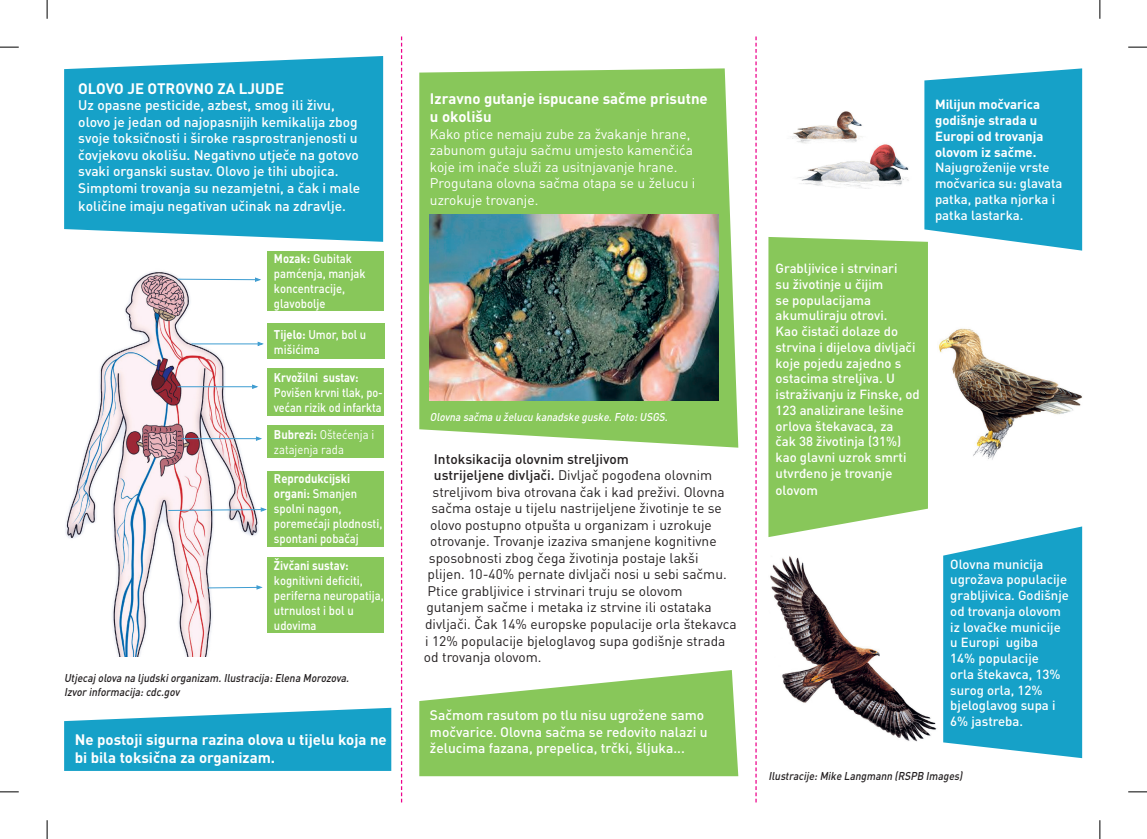
<style>
.page{position:relative;width:1147px;height:839px;background:#fff}
.page>*{position:absolute;margin:0;border:0;box-sizing:border-box;transform-origin:0 0}
.Podnaslov_na_ostalim{font:700 15px/18px "DIN Pro";color:#fff}
.Osnovni_tekst_11_pt{font:700 15px/18px "DIN Pro";color:#fff}
.Osnovni_tekst_11_pt-2{font:13.75px/16.5px "DIN Pro";color:#231f20}
.Osnovni_tekst_11_pt-3{font:500 13.75px/16.5px "DIN Pro";color:#fff}
.Osnovni_tekst_11_pt-4{font:13.75px/16.5px "DIN Pro";color:#fff}
.Osnovni_tekst_11_pt-5{font:500 13.75px "DIN Pro";color:#231f20}
.Osnovni_tekst_11_pt-6{font:500 13.12px/15.8px "DIN Pro";color:#fff}
.Osnovni_uz_sliku_čov{font:500 12.5px/15px "DIN Pro";color:#fff;scale:.9 1}
.Osnovni_uz_sliku_čov-2{font:500 12.5px/15px "DIN Pro";color:#fff;scale:.87 1}
.Osnovni_tekst_11_pt-7{font:500 12.5px/15px "DIN Pro";color:#fff;scale:.9 1}
.Osnovni_uz_sliku_čov-3{font:12.5px/15px "DIN Pro";color:#fff;scale:.9 1}
.Potpis_slike{font:italic 500 11.25px "DIN Pro";color:#231f20;scale:.9 1}
.Potpis_slike-2{font:italic 500 11.25px "DIN Pro";color:#fff;scale:.9 1}
.s1{font-weight:700}
.s2{font-weight:500}
</style>
<div class="page">
<img style="left:792px;top:111px;width:117px;height:78px">
<img style="left:939px;top:328px;width:143px;height:132px">
<img style="left:770px;top:556px;width:167px;height:186px">
<img style="left:65px;top:271px;width:194px;height:385px">
<hr style="left:178px;top:386px;width:75px;height:1px;background:#3f9dd1">
<svg style="left:251px;top:384px;width:8px;height:5px"></svg>
<hr style="left:191px;top:343px;width:67px;height:1px;background:#3f9dd1">
<svg style="left:257px;top:341px;width:7px;height:5px"></svg>
<svg style="left:177px;top:277px;width:84px;height:5px"></svg>
<hr style="left:181px;top:438px;width:75px;height:1px;background:#3f9dd1">
<svg style="left:255px;top:435px;width:7px;height:6px"></svg>
<svg style="left:167px;top:506px;width:100px;height:6px"></svg>
<svg style="left:207px;top:584px;width:56px;height:6px"></svg>
<svg style="left:64px;top:56px;width:319px;height:186px;background:#26a7cb"></svg>
<div style="left:267px;top:250px;width:117px;height:60px;background:#88c75a"></div>
<div style="left:267px;top:323px;width:117px;height:36px;background:#88c75a"></div>
<div style="left:267px;top:368px;width:117px;height:47px;background:#88c75a"></div>
<div style="left:267px;top:425px;width:117px;height:33px;background:#88c75a"></div>
<div style="left:267px;top:470px;width:117px;height:76px;background:#88c75a"></div>
<div style="left:267px;top:557px;width:117px;height:76px;background:#88c75a"></div>
<svg style="left:64px;top:707px;width:327px;height:63px;background:#31acce"></svg>
<svg style="left:419px;top:68px;width:319px;height:379px;background:#92cb69"></svg>
<img style="left:430px;top:214px;width:289px;height:186px">
<svg style="left:419px;top:670px;width:319px;height:106px;background:#9acf73"></svg>
<svg style="left:924px;top:68px;width:158px;height:182px;background:#2ba9cd"></svg>
<svg style="left:768px;top:237px;width:160px;height:300px;background:#8fca64"></svg>
<svg style="left:943px;top:526px;width:139px;height:232px;background:#2daacd"></svg>
<svg style="left:401px;top:36px;width:1px;height:766px"></svg>
<svg style="left:755px;top:36px;width:1px;height:766px"></svg>
<svg style="left:0;top:46px;width:19px;height:2px"></svg>
<svg style="left:1128px;top:46px;width:19px;height:2px"></svg>
<svg style="left:0;top:791px;width:19px;height:1px"></svg>
<svg style="left:1128px;top:791px;width:19px;height:1px"></svg>
<svg style="left:46px;top:0;width:2px;height:19px"></svg>
<svg style="left:46px;top:820px;width:2px;height:18px"></svg>
<svg style="left:1099px;top:0;width:1px;height:19px"></svg>
<svg style="left:1099px;top:820px;width:1px;height:18px"></svg>
<p class="Osnovni_tekst_11_pt" style="left:78px;top:79px;width:207px">OLOVO JE OTROVNO ZA LJUDE</p>
<p class="Osnovni_tekst_11_pt-3" style="left:78px;top:96px;width:283px">Uz opasne pesticide, azbest, smog ili živu, olovo je jedan od najopasnijih kemikalija zbog svoje toksičnosti i široke rasprostranjenosti u čovjekovu okolišu. Negativno utječe na gotovo svaki organski sustav. Olovo je tihi ubojica.<br>Simptomi trovanja su nezamjetni, a čak i male</p>
<p class="Osnovni_tekst_11_pt-3" style="left:78px;top:197px;width:269px">količine imaju negativan učinak na zdravlje.</p>
<p class="Osnovni_tekst_11_pt-7" style="left:274px;top:250px;width:103px"><span class="s1">Mozak:</span> Gubitak pamćenja, manjak koncentracije, glavobolje</p>
<p class="Osnovni_uz_sliku_čov" style="left:274px;top:326px;width:104px"><span class="s1">Tijelo:</span> Umor, bol u mišićima</p>
<p class="Osnovni_uz_sliku_čov-2" style="left:274px;top:369px;width:127px"><span class="s1">Krvožilni sustav:<br></span>Povišen krvni tlak, po&shy;većan rizik od infarkta</p>
<p class="Osnovni_uz_sliku_čov-3" style="left:274px;top:426px;width:113px"><span class="s1">Bubrezi:</span> Oštećenja i zatajenja rada</p>
<p class="Osnovni_uz_sliku_čov" style="left:274px;top:470px;width:122px"><span class="s1">Reprodukcijski organi:</span> Smanjen spolni nagon, poremećaji plodnosti, spontani pobačaj</p>
<p class="Osnovni_uz_sliku_čov" style="left:274px;top:557px;width:124px"><span class="s1">Živčani sustav: </span>kognitivni deficiti, periferna neuropatija, utrnulost i bol u udovima</p>
<p class="Potpis_slike" style="left:64px;top:670px;width:321px">Utjecaj olova na ljudskiorganizam.Ilustracija:Elena Morozova.</p>
<p class="Potpis_slike" style="left:64px;top:684px;width:132px">Izvorinformacija:cdc.gov</p>
<p class="Podnaslov_na_ostalim" style="left:75px;top:729px;width:313px">Ne postoji sigurna razina olova u tijelu koja ne bi bila toksična za organizam.</p>
<p class="Osnovni_tekst_11_pt" style="left:430px;top:89px;width:279px">Izravno gutanje ispucane sačme prisutne u okolišu</p>
<p class="Osnovni_tekst_11_pt-4" style="left:430px;top:125px;width:267px">Kako ptice nemaju zube za žvakanje hrane, zabunom gutaju sačmu umjesto kamenčića koje im inače služi za usitnjavanje hrane.<br>Progutana olovna sačma otapa se u želucu i uzrokuje trovanje.</p>
<p class="Potpis_slike-2" style="left:430px;top:409px;width:268px">Olovna sačma u želucu kanadske guske.Foto:USGS.</p>
<p class="Osnovni_tekst_11_pt-5" style="left:434px;top:449px;width:196px">Intoksikacija olovnim streljivom</p>
<p class="Osnovni_tekst_11_pt-2" style="left:434px;top:466px;width:280px"><span class="s2">ustrijeljene divljači.</span> Divljač pogođena olovnim</p>
<p class="Osnovni_tekst_11_pt-2" style="left:432px;top:483px;width:293px">streljivom biva otrovana čak i kad preživi. Olovna</p>
<p class="Osnovni_tekst_11_pt-2" style="left:431px;top:499px;width:292px">sačma ostaje u tijelu nastrijeljene životinje te se</p>
<p class="Osnovni_tekst_11_pt-2" style="left:430px;top:516px;width:283px">olovo postupno otpušta u organizam i uzrokuje</p>
<p class="Osnovni_tekst_11_pt-2" style="left:430px;top:532px;width:288px">otrovanje. Trovanje izaziva smanjene kognitivne</p>
<p class="Osnovni_tekst_11_pt-2" style="left:429px;top:549px;width:271px">sposobnosti zbog čega životinja postaje lakši</p>
<p class="Osnovni_tekst_11_pt-2" style="left:427px;top:565px;width:301px">plijen. 10-40% pernate divljači nosi u sebi sačmu.</p>
<p class="Osnovni_tekst_11_pt-2" style="left:424px;top:582px;width:314px">Ptice grabljivice i strvinari truju se olovom gutanjem sačme i metaka iz strvine ili ostataka divljači. Čak 14% europske populacije orla štekavca i 12% populacije bjeloglavog supa godišnje strada od trovanja olovom.</p>
<p class="Osnovni_tekst_11_pt-3" style="left:430px;top:706px;width:279px">Sačmom rasutom po tlu nisu ugrožene samo močvarice. Olovna sačma se redovito nalazi u želucima fazana, prepelica, trčki, šljuka...</p>
<p class="Osnovni_tekst_11_pt-6" style="left:775px;top:260px;width:146px">Grabljivice i strvinari<br>su životinje u čijim<br>se populacijama akumuliraju otrovi.<br>Kao čistači dolaze do strvina i dijelova divljači koje pojedu zajedno s ostacima streljiva. U istraživanju iz Finske, od<br>123 analizirane lešine orlova štekavaca, za<br>čak 38 životinja (31%) kao glavni uzrok smrti utvrđeno je trovanje olovom</p>
<p class="Osnovni_tekst_11_pt-6" style="left:935px;top:96px;width:129px"><span class="s1">Milijun močvarica godišnje strada u<br>Europi od trovanja olovom iz sačme.<br></span>Najugroženije vrste močvarica su: glavata patka, patka njorka i patka lastarka.</p>
<p class="Osnovni_tekst_11_pt-6" style="left:950px;top:555px;width:120px">Olovna municija ugrožava populacije grabljivica. Godišnje od trovanja olovom iz lovačke municije u Europi ugiba<br>14% populacije<br>orla štekavca, 13% surog orla, 12% bjeloglavog supa i<br>6% jastreba.</p>
<p class="Potpis_slike" style="left:768px;top:767px;width:220px">Ilustracije:Mike Langmann (RSPB Images)</p>
</div>
